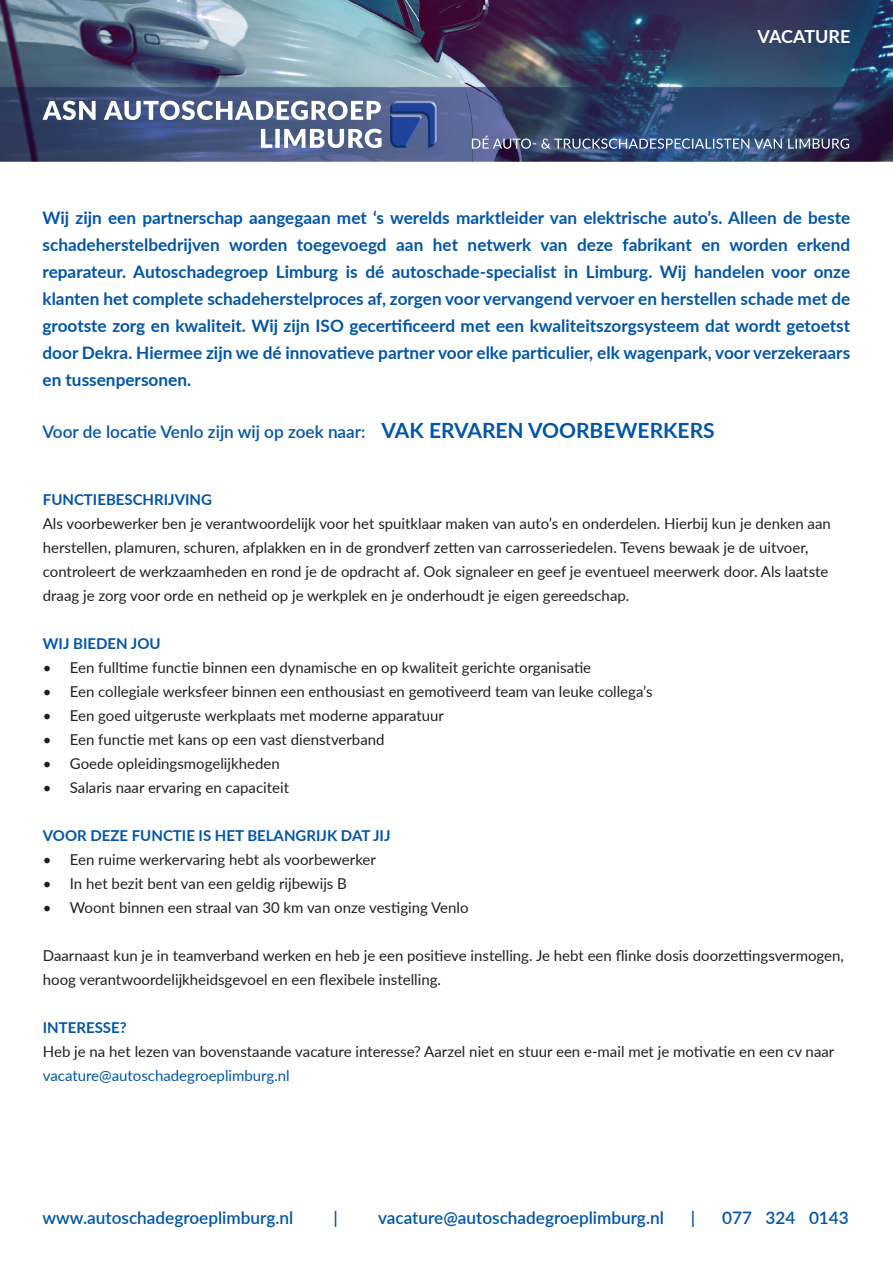
<style>
.page{position:relative;width:893px;height:1263px;background:#fff}
.page>*{position:absolute;margin:0;border:0;box-sizing:border-box;transform-origin:0 0}
.t1{font:700 18px "Lato";color:#fff}
.t2{font:700 17.25px/27px "Lato";color:#0156a8;text-align:justify}
.t3{font:600 17.25px "Lato";color:#0156a8}
.t4{font:15px/24px "Lato";color:#231f20}
.t5{font:700 15px "Lato";color:#0156a8}
.s1{font-weight:700;font-size:21px}
.s2{color:#0156a8}
</style>
<div class="page">
<img style="left:0;top:0;width:893px;height:162px">
<svg style="left:43px;top:101px;width:338px;height:19px"></svg>
<svg style="left:261px;top:129px;width:121px;height:19px"></svg>
<img style="left:472px;top:136px;width:377px;height:13px">
<p class="t1" style="left:758px;top:23px;width:94px">VACATURE</p>
<p class="t2" style="left:43px;top:203px;width:809px">Wij zijn een partnerschap aangegaan met ‘s werelds marktleider van elektrische auto’s. Alleen de beste schadeherstelbedrijven worden toegevoegd aan het netwerk van deze fabrikant en worden erkend reparateur. Autoschadegroep Limburg is dé autoschade-specialist in Limburg. Wij handelen voor onze klanten het complete schadeherstelproces af, zorgen voor vervangend vervoer en herstellen schade met de grootste zorg en kwaliteit. Wij zijn ISO gecertificeerd met een kwaliteitszorgsysteem dat wordt getoetst door Dekra. Hiermee zijn we dé innovatieve partner voor elke particulier, elk wagenpark, voor verzekeraars en tussenpersonen.</p>
<p class="t3" style="left:42px;top:419px;width:674px">Voor de locatie Venlo zijn wij op zoek naar: <span class="s1">VAK ERVAREN VOORBEWERKERS</span></p>
<p class="t5" style="left:43px;top:488px;width:171px">FUNCTIEBESCHRIJVING</p>
<p class="t4" style="left:43px;top:511px;width:789px">Als voorbewerker ben je verantwoordelijk voor het spuitklaar maken van auto’s en onderdelen. Hierbij kun je denken aan herstellen, plamuren, schuren, afplakken en in de grondverf zetten van carrosseriedelen. Tevens bewaak je de uitvoer, controleert de werkzaamheden en rond je de opdracht af. Ook signaleer en geef je eventueel meerwerk door. Als laatste draag je zorg voor orde en netheid op je werkplek en je onderhoudt je eigen gereedschap.</p>
<p class="t5" style="left:43px;top:632px;width:119px">WIJ BIEDEN JOU</p>
<p class="t4" style="left:43px;top:655px;width:550px">• Een fulltime functie binnen een dynamische en op kwaliteit gerichte organisatie</p>
<p class="t4" style="left:43px;top:679px;width:611px">• Een collegiale werksfeer binnen een enthousiast en gemotiveerd team van leuke collega’s</p>
<p class="t4" style="left:43px;top:703px;width:403px">• Een goed uitgeruste werkplaats met moderne apparatuur</p>
<p class="t4" style="left:43px;top:727px;width:343px">• Een functie met kans op een vast dienstverband</p>
<p class="t4" style="left:43px;top:751px;width:238px">• Goede opleidingsmogelijkheden</p>
<p class="t4" style="left:43px;top:775px;width:248px">• Salaris naar ervaring en capaciteit</p>
<p class="t5" style="left:43px;top:824px;width:349px">VOOR DEZE FUNCTIE IS HET BELANGRIJK DAT JIJ</p>
<p class="t4" style="left:43px;top:847px;width:335px">• Een ruime werkervaring hebt als voorbewerker</p>
<p class="t4" style="left:43px;top:871px;width:306px">• In het bezit bent van een geldig rijbewijs B</p>
<p class="t4" style="left:43px;top:895px;width:427px">• Woont binnen een straal van 30 km van onze vestiging Venlo</p>
<p class="t4" style="left:43px;top:943px;width:802px">Daarnaast kun je in teamverband werken en heb je een positieve instelling. Je hebt een flinke dosis doorzettingsvermogen, hoog verantwoordelijkheidsgevoel en een flexibele instelling.</p>
<p class="t5" style="left:43px;top:1016px;width:85px">INTERESSE?</p>
<p class="t4" style="left:43px;top:1039px;width:793px">Heb je na het lezen van bovenstaande vacature interesse? Aarzel niet en stuur een e-mail met je motivatie en een cv naar <span class="s2">vacature@autoschadegroeplimburg.nl</span></p>
<p class="t3" style="left:42px;top:1205px;width:252px">www.autoschadegroeplimburg.nl</p>
<p class="t3" style="left:334px;top:1205px;width:6px">|</p>
<p class="t3" style="left:378px;top:1205px;width:287px">vacature@autoschadegroeplimburg.nl</p>
<p class="t3" style="left:691px;top:1205px;width:6px">|</p>
<p class="t3" style="left:722px;top:1205px;width:128px">077 324 0143</p>
</div>
